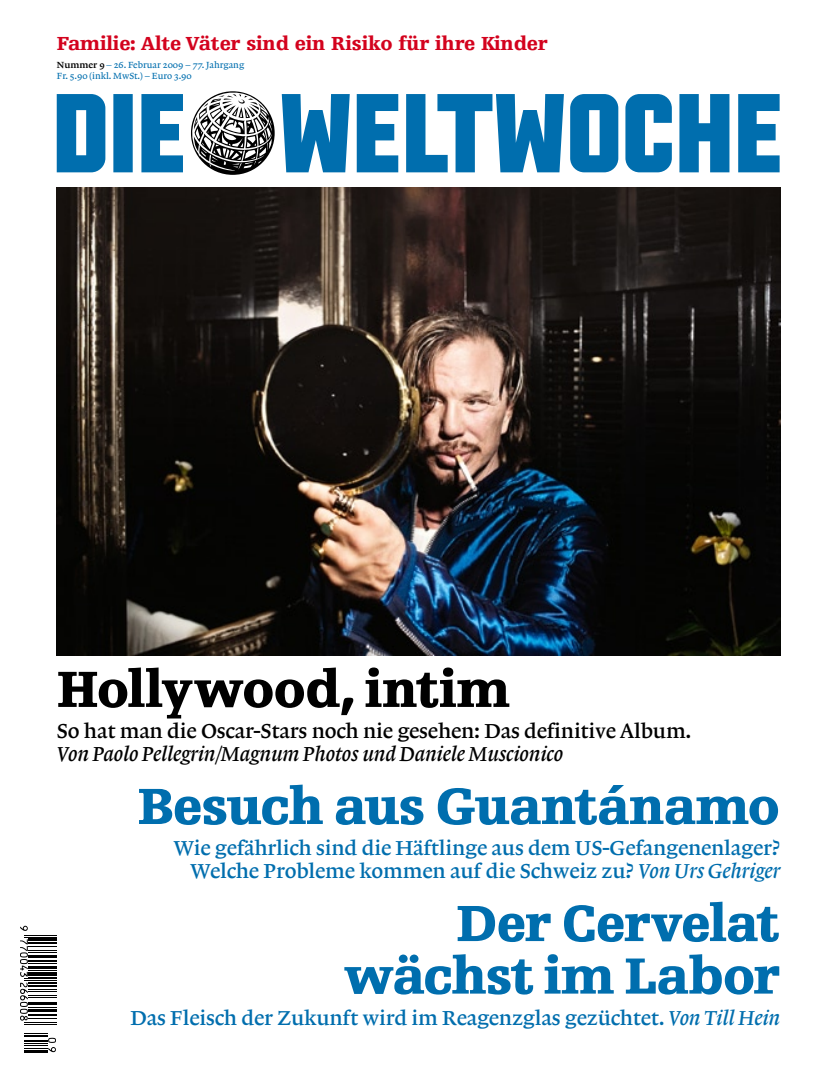
<style>
.page{position:relative;width:837px;height:1085px;background:#fff}
.page>*{position:absolute;margin:0;border:0;box-sizing:border-box;transform-origin:0 0}
.COV_Geschichte_recht{font:900 53.75px/52.5px "Wewo Serif C15";letter-spacing:-.03em;color:#006eae;text-align:right}
.COV_Geschichte_links{font:900 53.75px "Wewo Serif C15";letter-spacing:-.03em;color:#000}
.COV_Lead_rechtsbündi{font:21.25px/22.5px "Lexicon No 1 Roman B Txt";letter-spacing:-.01em;color:#006eae;text-align:right}
.COV_Lead_linksbündig{font:21.25px/22.5px "Lexicon No 1 Roman B Txt";letter-spacing:-.01em;color:#000}
.COV_Kopfzeile{font:900 20px "Egyptienne FLT Std";letter-spacing:-.01em;color:#d3021d}
.COV_Datum_und_Preis{font:9.38px "Lexicon No 1 Roman A Txt";color:#006eae}
.s1{font-family:"Lexicon No 1 Roman C Txt";color:#000}
.s2{font-family:"Lexicon No 1 Italic B Txt"}
</style>
<div class="page">
<img style="left:57px;top:188px;width:723px;height:468px">
<svg style="left:57px;top:91px;width:217px;height:84px"></svg>
<svg style="left:282px;top:94px;width:497px;height:78px;fill:#006eae"></svg>
<hr style="left:24px;top:934px;width:33px;height:1px;background:#000">
<hr style="left:24px;top:936px;width:33px;height:1px;background:#000">
<hr style="left:29px;top:938px;width:28px;height:3px;background:#000">
<hr style="left:24px;top:1021px;width:33px;height:1px;background:#000">
<hr style="left:24px;top:1023px;width:33px;height:1px;background:#000">
<svg style="left:20px;top:925px;width:8px;height:5px"></svg>
<svg style="left:20px;top:939px;width:37px;height:81px"></svg>
<svg style="left:24px;top:1033px;width:32px;height:18px"></svg>
<hr style="left:24px;top:1049px;width:23px;height:3px;background:#000">
<p class="COV_Kopfzeile" style="left:57px;top:32px;width:492px">Familie: Alte Väter sind ein Risiko für ihre Kinder</p>
<p class="COV_Datum_und_Preis" style="left:57px;top:59px;width:189px"><span class="s1">Nummer 9</span> — 26. Februar 2009 – 77. Jahrgang</p>
<p class="COV_Datum_und_Preis" style="left:57px;top:70px;width:136px">Fr. 5.90 (inkl. MwSt.) – Euro 3.90</p>
<p class="COV_Geschichte_links" style="left:57px;top:659px;width:455px">Hollywood, intim</p>
<p class="COV_Lead_linksbündig" style="left:57px;top:720px;width:636px">So hat man die Oscar-Stars noch nie gesehen: Das definitive Album.<br><span class="s2">Von Paolo Pellegrin/Magnum Photos und Daniele Muscionico</span></p>
<p class="COV_Geschichte_recht" style="left:137px;top:780px;width:644px">Besuch aus Guantánamo</p>
<p class="COV_Lead_rechtsbündi" style="left:174px;top:837px;width:608px">Wie gefährlich sind die Häftlinge aus dem US-Gefangenenlager?<br>Welche Probleme kommen auf die Schweiz zu? <span class="s2">Von Urs Gehriger</span></p>
<p class="COV_Geschichte_recht" style="left:343px;top:897px;width:438px">Der Cervelat wächst im Labor</p>
<p class="COV_Lead_rechtsbündi" style="left:130px;top:1006px;width:651px">Das Fleisch der Zukunft wird im Reagenzglas gezüchtet. <span class="s2">Von Till Hein</span></p>
</div>
